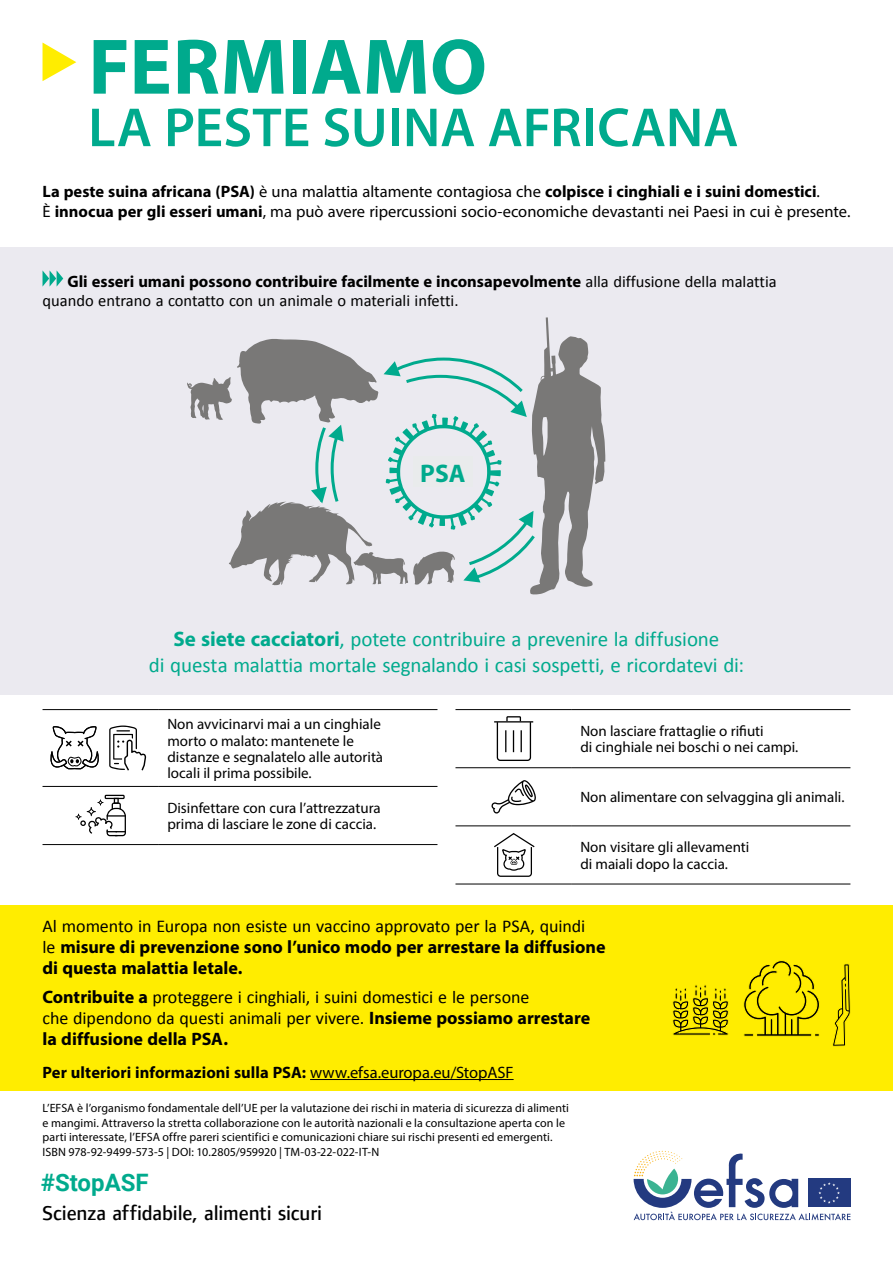
<style>
.page{position:relative;width:893px;height:1263px;background:#fff}
.page>*{position:absolute;margin:0;border:0;box-sizing:border-box;transform-origin:0 0}
.t1{font:700 79.5px "Myriad Pro";color:#00aa8d}
.t2{font:600 55.5px "Myriad Pro";letter-spacing:.005em;color:#00aa8d}
.t3{font:700 25.5px "Myriad Pro";color:#00aa8d}
.t4{font:700 24px "Roboto";color:#00aa8d}
.t5{font:21px/26px "Calibri";letter-spacing:-.005em;color:#00aa8d;text-align:center}
.t6{font:500 21px "Foundry Form Sans";letter-spacing:-.005em;color:#000}
.t7{font:18px/21px "Calibri";letter-spacing:-.005em;color:#000}
.t8{font:700 18px/21px "Myriad Pro";color:#000}
.t9{font:16.5px/19.8px "Myriad Pro";color:#000}
.t10{font:700 16.5px "Myriad Pro";color:#000}
.t11{font:16.5px "Calibri";color:#000}
.t12{font:15px/16.2px "Myriad Pro";color:#000}
.t13{font:12px/14.4px "Myriad Pro";letter-spacing:.005em;color:#000}
.s1{font-weight:700}
.s2{font-family:"Calibri";font-weight:400}
.s3{font-family:"Myriad Pro";font-weight:700}
.s4{font-weight:400}
</style>
<div class="page">
<svg style="left:43px;top:43px;width:33px;height:38px"></svg>
<div style="left:0;top:248px;width:893px;height:447px;background:#ebeaf0"></div>
<svg style="left:187px;top:317px;width:418px;height:278px"></svg>
<div style="left:0;top:905px;width:893px;height:185px;background:#ffed00"></div>
<hr style="left:310px;top:1079px;width:204px;height:1px;background:#000">
<svg style="left:43px;top:270px;width:20px;height:17px"></svg>
<hr style="left:159px;top:709px;width:278px;height:1px;background:#000">
<hr style="left:43px;top:786px;width:116px;height:1px;background:#000">
<hr style="left:159px;top:786px;width:278px;height:1px;background:#000">
<hr style="left:43px;top:844px;width:116px;height:1px;background:#000">
<hr style="left:159px;top:844px;width:278px;height:1px;background:#000">
<hr style="left:43px;top:709px;width:116px;height:1px;background:#000">
<svg style="left:50px;top:726px;width:49px;height:43px"></svg>
<svg style="left:109px;top:725px;width:37px;height:45px"></svg>
<svg style="left:75px;top:795px;width:51px;height:41px"></svg>
<hr style="left:455px;top:709px;width:117px;height:1px;background:#000">
<hr style="left:572px;top:709px;width:278px;height:1px;background:#000">
<hr style="left:455px;top:767px;width:117px;height:1px;background:#000">
<hr style="left:572px;top:767px;width:278px;height:1px;background:#000">
<hr style="left:455px;top:825px;width:117px;height:1px;background:#000">
<hr style="left:572px;top:825px;width:278px;height:1px;background:#000">
<hr style="left:572px;top:883px;width:278px;height:1px;background:#000">
<hr style="left:455px;top:883px;width:117px;height:1px;background:#000">
<hr style="left:494px;top:721px;width:39px;height:1px;background:#000">
<svg style="left:496px;top:716px;width:36px;height:45px"></svg>
<svg style="left:491px;top:780px;width:45px;height:33px"></svg>
<svg style="left:494px;top:833px;width:41px;height:44px"></svg>
<svg style="left:832px;top:964px;width:19px;height:83px"></svg>
<svg style="left:672px;top:985px;width:57px;height:50px"></svg>
<svg style="left:743px;top:960px;width:77px;height:76px"></svg>
<div style="left:413px;top:457px;width:60px;height:30px;background:#e9ebec"></div>
<svg style="left:634px;top:1151px;width:216px;height:69px"></svg>
<h1 class="t1" style="left:88px;top:15px;width:400px">FERMIAMO</h1>
<h2 class="t2" style="left:88px;top:92px;width:652px">LA PESTE SUINA AFRICANA</h2>
<h3 class="t9" style="left:43px;top:182px;width:809px"><span class="s1">La peste suina africana (PSA)</span> è una malattia altamente contagiosa che <span class="s1">colpisce i cinghiali e i suini domestici</span>.<br>È <span class="s1">innocua per gli esseri umani</span>, ma può avere ripercussioni socio-economiche devastanti nei Paesi in cui è presente.</h3>
<h3 class="t10" style="left:67px;top:270px;width:711px">Gli esseri umani possono contribuire facilmente e inconsapevolmente <span class="s2">alla diffusione della malattia</span></h3>
<h3 class="t11" style="left:43px;top:291px;width:417px">quando entrano a contatto con un animale o materiali infetti.</h3>
<h3 class="t3" style="left:420px;top:456px;width:47px">PSA</h3>
<h3 class="t3" style="left:421px;top:456px;width:45px">A F</h3>
<h3 class="t5" style="left:149px;top:625px;width:597px"><span class="s3">Se siete cacciatori</span>, potete contribuire a prevenire la diffusione<br>di questa malattia mortale segnalando i casi sospetti, e ricordatevi di:</h3>
<p class="t12" style="left:167px;top:716px;width:217px">Non avvicinarvi mai a un cinghiale morto o malato: mantenete le distanze e segnalatelo alle autorità locali il prima possibile.</p>
<p class="t12" style="left:167px;top:800px;width:215px">Disinfettare con cura l’attrezzatura prima di lasciare le zone di caccia.</p>
<p class="t12" style="left:580px;top:723px;width:219px">Non lasciare frattaglie o rifiuti<br>di cinghiale nei boschi o nei campi.</p>
<p class="t12" style="left:580px;top:789px;width:266px">Non alimentare con selvaggina gli animali.</p>
<p class="t12" style="left:580px;top:839px;width:171px">Non visitare gli allevamenti di maiali dopo la caccia.</p>
<h3 class="t7" style="left:43px;top:914px;width:544px">Al momento in Europa non esiste un vaccino approvato per la PSA, quindi</h3>
<h3 class="t8" style="left:43px;top:936px;width:565px"><span class="s2">le</span> misure di prevenzione sono l’unico modo per arrestare la diffusione di questa malattia letale.</h3>
<h3 class="t7" style="left:43px;top:986px;width:549px"><span class="s3">Contribuite a</span> proteggere i cinghiali, i suini domestici e le persone<br>che dipendono da questi animali per vivere. <span class="s3">Insieme possiamo arrestare</span></h3>
<h3 class="t8" style="left:43px;top:1028px;width:187px">la diffusione della PSA.</h3>
<h3 class="t10" style="left:43px;top:1061px;width:472px">Per ulteriori informazioni sulla PSA: <span class="s4">www.efsa.europa.eu/StopASF</span></h3>
<p class="t13" style="left:43px;top:1101px;width:528px">L’EFSA è l’organismo fondamentale dell’UE per la valutazione dei rischi in materia di sicurezza di alimenti e mangimi. Attraverso la stretta collaborazione con le autorità nazionali e la consultazione aperta con le parti interessate, l’EFSA offre pareri scientifici e comunicazioni chiare sui rischi presenti ed emergenti.<br>ISBN 978-92-9499-573-5 | DOI: 10.2805/959920 | TM-03-22-022-IT-N</p>
<h3 class="t4" style="left:41px;top:1165px;width:109px">#StopASF</h3>
<h3 class="t6" style="left:43px;top:1202px;width:281px">Scienza affidabile, alimenti sicuri</h3>
</div>
